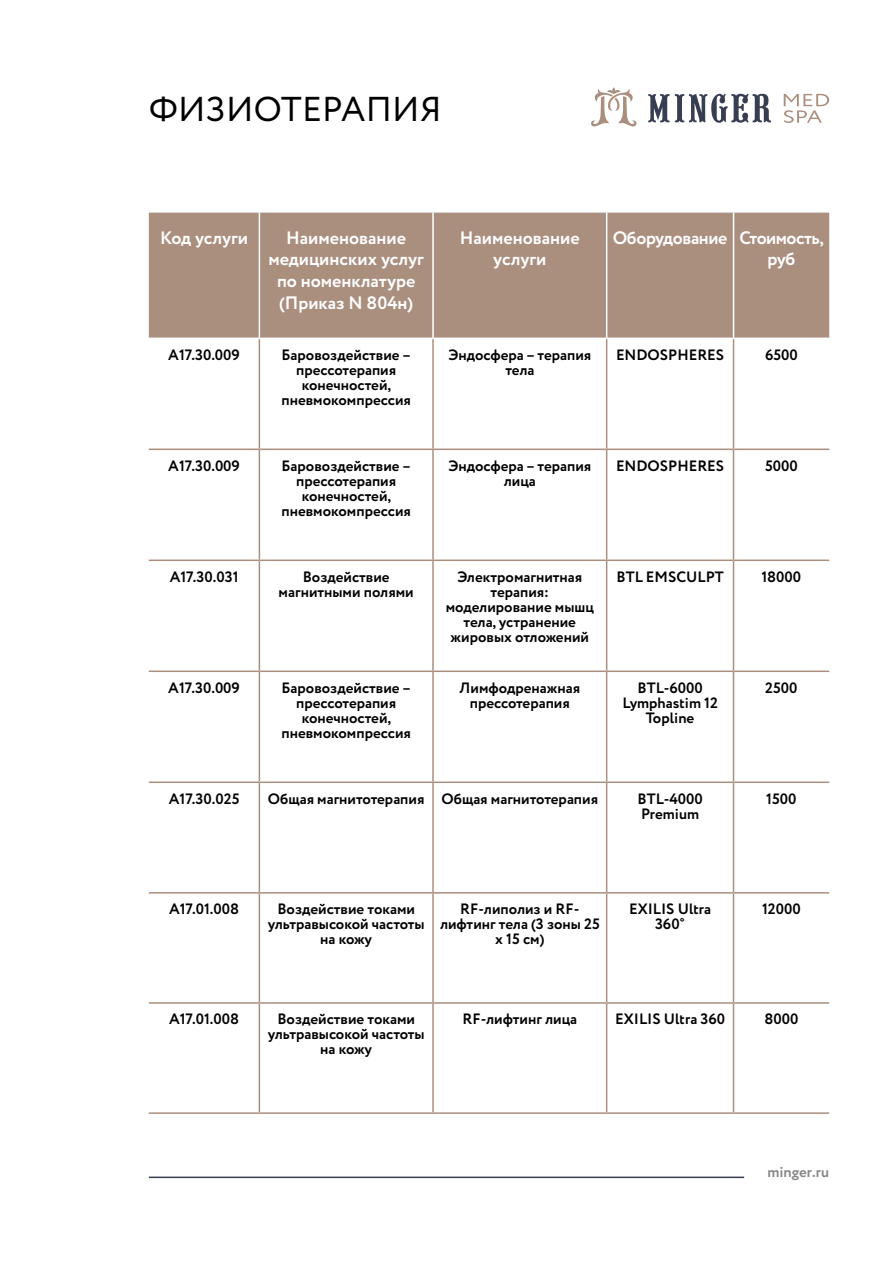
<style>
.page{position:relative;width:893px;height:1263px;background:#fff}
.page>*{position:absolute;margin:0;border:0;box-sizing:border-box;transform-origin:0 0}
.t1{font:34.5px "Circe";letter-spacing:.01em;color:#000}
.t2{font:700 18px/21.6px "Circe";color:#fff;text-align:center}
.t3{font:700 18px/21.6px "Circe";letter-spacing:-.03em;color:#fff}
.t4{font:700 15px/15px "Circe";color:#000;text-align:center}
.t5{font:700 15px "Circe";color:#878786}
</style>
<div class="page">
<svg style="left:648px;top:94px;width:21px;height:28px"></svg>
<svg style="left:675px;top:94px;width:96px;height:29px"></svg>
<svg style="left:591px;top:87px;width:46px;height:40px"></svg>
<svg style="left:784px;top:94px;width:45px;height:29px"></svg>
<hr style="left:149px;top:1176px;width:595px;height:2px;background:#383e51">
<div style="left:149px;top:213px;width:680px;height:125px;background:#aa8e7e"></div>
<hr style="left:149px;top:449px;width:110px;height:1px;background:#aa8e7e">
<hr style="left:259px;top:449px;width:174px;height:1px;background:#aa8e7e">
<hr style="left:433px;top:449px;width:174px;height:1px;background:#aa8e7e">
<hr style="left:607px;top:449px;width:126px;height:1px;background:#aa8e7e">
<hr style="left:733px;top:449px;width:96px;height:1px;background:#aa8e7e">
<hr style="left:149px;top:559px;width:110px;height:2px;background:#aa8e7e">
<hr style="left:259px;top:559px;width:174px;height:2px;background:#aa8e7e">
<hr style="left:433px;top:559px;width:174px;height:2px;background:#aa8e7e">
<hr style="left:607px;top:559px;width:126px;height:2px;background:#aa8e7e">
<hr style="left:733px;top:559px;width:96px;height:2px;background:#aa8e7e">
<hr style="left:149px;top:670px;width:110px;height:2px;background:#aa8e7e">
<hr style="left:259px;top:670px;width:174px;height:2px;background:#aa8e7e">
<hr style="left:433px;top:670px;width:174px;height:2px;background:#aa8e7e">
<hr style="left:607px;top:670px;width:126px;height:2px;background:#aa8e7e">
<hr style="left:733px;top:670px;width:96px;height:2px;background:#aa8e7e">
<hr style="left:149px;top:781px;width:110px;height:2px;background:#aa8e7e">
<hr style="left:259px;top:781px;width:174px;height:2px;background:#aa8e7e">
<hr style="left:433px;top:781px;width:174px;height:2px;background:#aa8e7e">
<hr style="left:607px;top:781px;width:126px;height:2px;background:#aa8e7e">
<hr style="left:733px;top:781px;width:96px;height:2px;background:#aa8e7e">
<hr style="left:149px;top:892px;width:110px;height:1px;background:#aa8e7e">
<hr style="left:259px;top:892px;width:174px;height:1px;background:#aa8e7e">
<hr style="left:433px;top:892px;width:174px;height:1px;background:#aa8e7e">
<hr style="left:607px;top:892px;width:126px;height:1px;background:#aa8e7e">
<hr style="left:733px;top:892px;width:96px;height:1px;background:#aa8e7e">
<hr style="left:149px;top:1002px;width:110px;height:2px;background:#aa8e7e">
<hr style="left:259px;top:1002px;width:174px;height:2px;background:#aa8e7e">
<hr style="left:433px;top:1002px;width:174px;height:2px;background:#aa8e7e">
<hr style="left:607px;top:1002px;width:126px;height:2px;background:#aa8e7e">
<hr style="left:733px;top:1002px;width:96px;height:2px;background:#aa8e7e">
<hr style="left:149px;top:1112px;width:110px;height:2px;background:#aa8e7e">
<hr style="left:259px;top:1112px;width:174px;height:2px;background:#aa8e7e">
<hr style="left:433px;top:1112px;width:174px;height:2px;background:#aa8e7e">
<hr style="left:607px;top:1112px;width:126px;height:2px;background:#aa8e7e">
<hr style="left:733px;top:1112px;width:96px;height:2px;background:#aa8e7e">
<hr style="left:432px;top:213px;width:2px;height:125px;background:#fff">
<hr style="left:606px;top:213px;width:1px;height:125px;background:#fff">
<hr style="left:733px;top:213px;width:1px;height:125px;background:#fff">
<hr style="left:259px;top:213px;width:1px;height:125px;background:#fff">
<hr style="left:259px;top:339px;width:1px;height:110px;background:#aa8e7e">
<hr style="left:432px;top:339px;width:2px;height:110px;background:#aa8e7e">
<hr style="left:606px;top:339px;width:1px;height:110px;background:#aa8e7e">
<hr style="left:733px;top:339px;width:1px;height:110px;background:#aa8e7e">
<hr style="left:259px;top:450px;width:1px;height:109px;background:#aa8e7e">
<hr style="left:432px;top:450px;width:2px;height:109px;background:#aa8e7e">
<hr style="left:606px;top:450px;width:1px;height:109px;background:#aa8e7e">
<hr style="left:733px;top:450px;width:1px;height:109px;background:#aa8e7e">
<hr style="left:259px;top:561px;width:1px;height:109px;background:#aa8e7e">
<hr style="left:432px;top:561px;width:2px;height:109px;background:#aa8e7e">
<hr style="left:606px;top:561px;width:1px;height:109px;background:#aa8e7e">
<hr style="left:733px;top:561px;width:1px;height:109px;background:#aa8e7e">
<hr style="left:259px;top:672px;width:1px;height:109px;background:#aa8e7e">
<hr style="left:432px;top:672px;width:2px;height:109px;background:#aa8e7e">
<hr style="left:606px;top:672px;width:1px;height:109px;background:#aa8e7e">
<hr style="left:733px;top:672px;width:1px;height:109px;background:#aa8e7e">
<hr style="left:259px;top:783px;width:1px;height:109px;background:#aa8e7e">
<hr style="left:432px;top:783px;width:2px;height:109px;background:#aa8e7e">
<hr style="left:606px;top:783px;width:1px;height:109px;background:#aa8e7e">
<hr style="left:733px;top:783px;width:1px;height:109px;background:#aa8e7e">
<hr style="left:259px;top:893px;width:1px;height:109px;background:#aa8e7e">
<hr style="left:432px;top:893px;width:2px;height:109px;background:#aa8e7e">
<hr style="left:606px;top:893px;width:1px;height:109px;background:#aa8e7e">
<hr style="left:733px;top:893px;width:1px;height:109px;background:#aa8e7e">
<hr style="left:259px;top:1004px;width:1px;height:108px;background:#aa8e7e">
<hr style="left:432px;top:1004px;width:2px;height:108px;background:#aa8e7e">
<hr style="left:606px;top:1004px;width:1px;height:108px;background:#aa8e7e">
<hr style="left:733px;top:1004px;width:1px;height:108px;background:#aa8e7e">
<h1 class="t1" style="left:149px;top:86px;width:294px">ФИЗИОТЕРАПИЯ</h1>
<p class="t2" style="left:160px;top:228px;width:90px">Код услуги</p>
<p class="t2" style="left:268px;top:228px;width:157px">Наименование медицинских услуг по номенклатуре (Приказ N 804н)</p>
<p class="t2" style="left:460px;top:228px;width:121px">Наименование услуги</p>
<p class="t3" style="left:767px;top:228px;width:58px;text-indent:-155px">Оборудование Стоимость, руб</p>
<p class="t4" style="left:168px;top:348px;width:73px">A17.30.009</p>
<p class="t4" style="left:281px;top:348px;width:131px">Баровоздействие – прессотерапия конечностей, пневмокомпрессия</p>
<p class="t4" style="left:448px;top:348px;width:144px">Эндосфера – терапия тела</p>
<p class="t4" style="left:616px;top:348px;width:110px">ENDOSPHERES</p>
<p class="t4" style="left:765px;top:348px;width:34px">6500</p>
<p class="t4" style="left:168px;top:459px;width:73px">A17.30.009</p>
<p class="t4" style="left:281px;top:459px;width:131px">Баровоздействие – прессотерапия конечностей, пневмокомпрессия</p>
<p class="t4" style="left:448px;top:459px;width:144px">Эндосфера – терапия лица</p>
<p class="t4" style="left:616px;top:459px;width:110px">ENDOSPHERES</p>
<p class="t4" style="left:765px;top:459px;width:34px">5000</p>
<p class="t4" style="left:170px;top:570px;width:70px">A17.30.031</p>
<p class="t4" style="left:279px;top:570px;width:137px">Воздействие магнитными полями</p>
<p class="t4" style="left:446px;top:570px;width:150px">Электромагнитная терапия: моделирование мышц тела, устранение жировых отложений</p>
<p class="t4" style="left:617px;top:570px;width:109px">BTL EMSCULPT</p>
<p class="t4" style="left:761px;top:570px;width:41px">18000</p>
<p class="t4" style="left:168px;top:681px;width:73px">A17.30.009</p>
<p class="t4" style="left:281px;top:681px;width:131px">Баровоздействие – прессотерапия конечностей, пневмокомпрессия</p>
<p class="t4" style="left:460px;top:681px;width:122px">Лимфодренажная прессотерапия</p>
<p class="t4" style="left:622px;top:681px;width:97px">BTL‑6000<br>Lymphastim 12<br>Topline</p>
<p class="t4" style="left:765px;top:681px;width:34px">2500</p>
<p class="t4" style="left:169px;top:792px;width:72px">A17.30.025</p>
<p class="t4" style="left:268px;top:792px;width:332px">Общая магнитотерапия Общая магнитотерапия</p>
<p class="t4" style="left:637px;top:792px;width:67px;text-align:left">BTL‑4000<br>Premium</p>
<p class="t4" style="left:766px;top:792px;width:32px">1500</p>
<p class="t4" style="left:169px;top:902px;width:72px">A17.01.008</p>
<p class="t4" style="left:268px;top:902px;width:159px">Воздействие токами ультравысокой частоты на кожу</p>
<p class="t4" style="left:440px;top:902px;width:161px">RF-липолиз и RF&shy;лифтинг тела (3 зоны 25 х 15 см)</p>
<p class="t4" style="left:629px;top:902px;width:84px">EXILIS Ultra<br>360˚</p>
<p class="t4" style="left:762px;top:902px;width:40px">12000</p>
<p class="t4" style="left:169px;top:1012px;width:72px">A17.01.008</p>
<p class="t4" style="left:268px;top:1012px;width:159px">Воздействие токами ультравысокой частоты на кожу</p>
<p class="t4" style="left:463px;top:1012px;width:116px">RF-лифтинг лица</p>
<p class="t4" style="left:615px;top:1012px;width:111px">EXILIS Ultra 360</p>
<p class="t4" style="left:764px;top:1012px;width:35px">8000</p>
<p class="t5" style="left:767px;top:1162px;width:63px">minger.ru</p>
</div>
